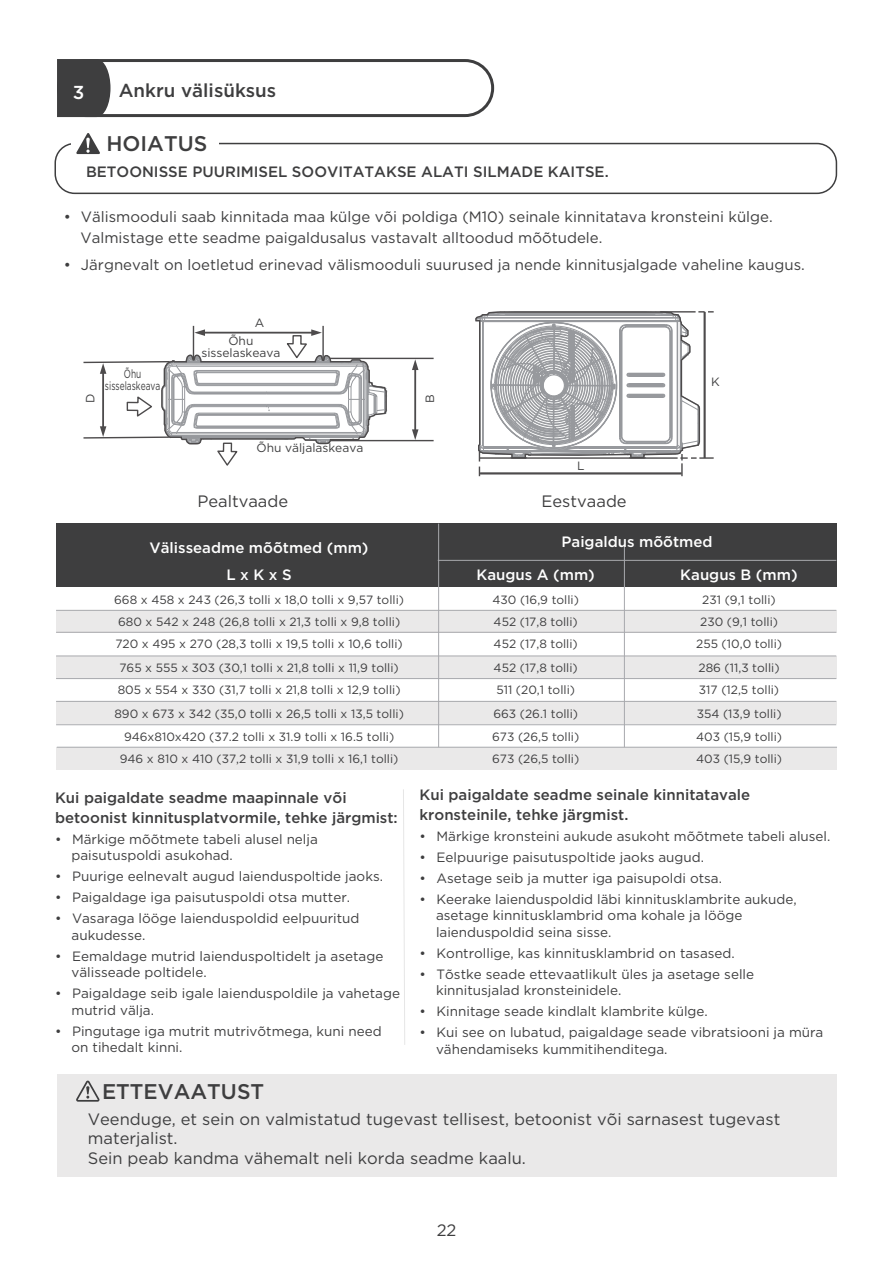
<style>
.page{position:relative;width:893px;height:1263px;background:#fff}
.page>*{position:absolute;margin:0;border:0;box-sizing:border-box;transform-origin:0 0}
.t1{font:500 21.15px "Gotham";color:#3e3e3f}
.t2{font:500 18.75px "Gotham";color:#3e3e3f}
.t3{font:500 18.75px "Gotham";color:#fff}
.t4{font:16.5px/19.8px "Gotham";color:#3e3e3f}
.t5{font:15px/21px "Gotham";color:#3e3e3f}
.t6{font:500 15px/19.5px "Gotham";color:#3e3e3f}
.t7{font:500 15px/32.8px "Gotham";color:#fff}
.t8{font:13.5px/16.5px "Gotham";color:#3e3e3f}
.t9{font:12px/23.1px "Gotham";color:#3e3e3f;text-align:center}
.t10{font:12px/12px "Gotham";color:#3e3e3f;text-align:center;scale:.7 1}
</style>
<div class="page">
<div style="left:57px;top:1074px;width:779px;height:103px;background:#eae9e9"></div>
<svg style="left:403px;top:789px;width:2px;height:256px"></svg>
<svg style="left:57px;top:59px;width:55px;height:59px"></svg>
<div style="left:57px;top:59px;width:437px;height:58px;border:3px solid #3e3e3f;border-radius:28px"></div>
<svg style="left:475px;top:311px;width:239px;height:165px"></svg>
<div style="left:56px;top:524px;width:780px;height:63px;background:#3e3e3f"></div>
<div style="left:56px;top:610px;width:780px;height:23px;background:#eae9e9"></div>
<div style="left:56px;top:656px;width:780px;height:23px;background:#eae9e9"></div>
<div style="left:56px;top:701px;width:780px;height:23px;background:#eae9e9"></div>
<div style="left:57px;top:747px;width:780px;height:23px;background:#eae9e9"></div>
<hr style="left:438px;top:560px;width:186px;height:1px;background:#a8a9ad">
<hr style="left:624px;top:560px;width:212px;height:1px;background:#a8a9ad">
<hr style="left:624px;top:547px;width:1px;height:200px;background:#a8a9ad">
<hr style="left:56px;top:610px;width:780px;height:1px;background:#a8a9ad">
<hr style="left:56px;top:632px;width:780px;height:1px;background:#a8a9ad">
<hr style="left:56px;top:656px;width:780px;height:1px;background:#a8a9ad">
<hr style="left:56px;top:678px;width:780px;height:1px;background:#a8a9ad">
<hr style="left:56px;top:701px;width:780px;height:1px;background:#a8a9ad">
<hr style="left:56px;top:724px;width:780px;height:1px;background:#a8a9ad">
<hr style="left:57px;top:747px;width:780px;height:1px;background:#a8a9ad">
<hr style="left:438px;top:524px;width:1px;height:223px;background:#a8a9ad">
<hr style="left:414px;top:367px;width:2px;height:64px;background:#4d4b4c">
<svg style="left:412px;top:359px;width:6px;height:11px"></svg>
<svg style="left:412px;top:429px;width:6px;height:11px"></svg>
<svg style="left:83px;top:329px;width:304px;height:137px"></svg>
<hr style="left:193px;top:326px;width:1px;height:34px;background:#4d4b4c">
<hr style="left:322px;top:326px;width:2px;height:34px;background:#4d4b4c">
<hr style="left:330px;top:358px;width:104px;height:1px;background:#4d4b4c">
<hr style="left:330px;top:440px;width:104px;height:1px;background:#4d4b4c">
<div style="left:54px;top:143px;width:783px;height:51px;border:2px solid #3e3e3f;border-radius:19px"></div>
<div style="left:71px;top:132px;width:148px;height:21px;background:#fff"></div>
<svg style="left:76px;top:133px;width:24px;height:21px"></svg>
<svg style="left:76px;top:1080px;width:23px;height:22px"></svg>
<h2 class="t3" style="left:73px;top:80px;width:13px">3</h2>
<h2 class="t2" style="left:119px;top:79px;width:159px">Ankru välisüksus</h2>
<h1 class="t1" style="left:106px;top:130px;width:102px">HOIATUS</h1>
<p class="t6" style="left:86px;top:161px;width:524px">BETOONISSE PUURIMISEL SOOVITATAKSE ALATI SILMADE KAITSE.</p>
<p class="t5" style="left:80px;top:205px;width:694px;text-indent:-16px">• Välismooduli saab kinnitada maa külge või poldiga (M10) seinale kinnitatava kronsteini külge.<br>Valmistage ette seadme paigaldusalus vastavalt alltoodud mõõtudele.</p>
<p class="t5" style="left:64px;top:253px;width:742px">• Järgnevalt on loetletud erinevad välismooduli suurused ja nende kinnitusjalgade vaheline kaugus.</p>
<p class="t9" style="left:255px;top:311px;width:11px">A</p>
<p class="t9" style="left:78px;top:403px;width:11px;rotate:-90deg">D</p>
<p class="t10" style="left:105px;top:367px;width:81px">Õhu sisselaskeava</p>
<p class="t9" style="left:201px;top:334px;width:81px;line-height:12px">Õhu sisselaskeava</p>
<p class="t9" style="left:418px;top:403px;width:10px;rotate:-90deg">B</p>
<p class="t9" style="left:711px;top:370px;width:10px">K</p>
<p class="t9" style="left:257px;top:436px;width:108px">Õhu väljalaskeava</p>
<p class="t9" style="left:577px;top:454px;width:9px">L</p>
<p class="t4" style="left:197px;top:491px;width:92px">Pealtvaade</p>
<p class="t4" style="left:541px;top:491px;width:87px">Eestvaade</p>
<p class="t7" style="left:476px;top:525px;width:238px;text-indent:85px">Paigaldus mõõtmed<br>Kaugus A (mm)</p>
<p class="t7" style="left:150px;top:534px;width:220px;line-height:27px;text-align:center">Välisseadme mõõtmed (mm)<br>L x K x S</p>
<p class="t7" style="left:680px;top:558px;width:119px">Kaugus B (mm)</p>
<p class="t9" style="left:114px;top:588px;width:291px">668 x 458 x 243 (26,3 tolli x 18,0 tolli x 9,57 tolli)</p>
<p class="t9" style="left:492px;top:588px;width:88px">430 (16,9 tolli)</p>
<p class="t9" style="left:702px;top:588px;width:75px">231 (9,1 tolli)</p>
<p class="t9" style="left:118px;top:610px;width:284px">680 x 542 x 248 (26,8 tolli x 21,3 tolli x 9,8 tolli)</p>
<p class="t9" style="left:494px;top:610px;width:86px">452 (17,8 tolli)</p>
<p class="t9" style="left:700px;top:610px;width:79px">230 (9,1 tolli)</p>
<p class="t9" style="left:115px;top:632px;width:289px">720 x 495 x 270 (28,3 tolli x 19,5 tolli x 10,6 tolli)</p>
<p class="t9" style="left:494px;top:632px;width:86px">452 (17,8 tolli)</p>
<p class="t9" style="left:696px;top:632px;width:87px">255 (10,0 tolli)</p>
<p class="t9" style="left:119px;top:655px;width:281px">765 x 555 x 303 (30,1 tolli x 21,8 tolli x 11,9 tolli)</p>
<p class="t9" style="left:494px;top:655px;width:86px">452 (17,8 tolli)</p>
<p class="t9" style="left:698px;top:655px;width:83px">286 (11,3 tolli)</p>
<p class="t9" style="left:114px;top:702px;width:291px">890 x 673 x 342 (35,0 tolli x 26,5 tolli x 13,5 tolli)<br>946x810x420 (37.2 tolli x 31.9 tolli x 16.5 tolli)</p>
<p class="t9" style="left:492px;top:702px;width:89px;text-align:left">663 (26.1 tolli)<br>673 (26,5 tolli)</p>
<p class="t9" style="left:696px;top:702px;width:88px;text-align:left">354 (13,9 tolli)<br>403 (15,9 tolli)</p>
<p class="t9" style="left:120px;top:747px;width:280px">946 x 810 x 410 (37,2 tolli x 31,9 tolli x 16,1 tolli)</p>
<p class="t9" style="left:492px;top:747px;width:89px">673 (26,5 tolli)</p>
<p class="t9" style="left:696px;top:747px;width:88px">403 (15,9 tolli)</p>
<p class="t9" style="left:118px;top:678px;width:284px">805 x 554 x 330 (31,7 tolli x 21,8 tolli x 12,9 tolli)</p>
<p class="t9" style="left:496px;top:678px;width:80px">511 (20,1 tolli)</p>
<p class="t9" style="left:699px;top:678px;width:82px">317 (12,5 tolli)</p>
<p class="t6" style="left:55px;top:788px;width:344px">Kui paigaldate seadme maapinnale või betoonist kinnitusplatvormile, tehke järgmist:</p>
<p class="t8" style="left:72px;top:830px;width:248px;text-indent:-16px">• Märkige mõõtmete tabeli alusel nelja paisutuspoldi asukohad.</p>
<p class="t8" style="left:55px;top:868px;width:330px">• Puurige eelnevalt augud laienduspoltide jaoks.</p>
<p class="t8" style="left:55px;top:889px;width:297px">• Paigaldage iga paisutuspoldi otsa mutter.</p>
<p class="t8" style="left:72px;top:910px;width:289px;text-indent:-16px">• Vasaraga lööge laienduspoldid eelpuuritud aukudesse.</p>
<p class="t8" style="left:72px;top:947px;width:313px;text-indent:-16px">• Eemaldage mutrid laienduspoltidelt ja asetage välisseade poltidele.</p>
<p class="t8" style="left:72px;top:985px;width:330px;text-indent:-16px">• Paigaldage seib igale laienduspoldile ja vahetage mutrid välja.</p>
<p class="t8" style="left:72px;top:1022px;width:312px;text-indent:-16px">• Pingutage iga mutrit mutrivõtmega, kuni need on tihedalt kinni.</p>
<h1 class="t1" style="left:102px;top:1077px;width:164px">ETTEVAATUST</h1>
<p class="t6" style="left:420px;top:785px;width:332px">Kui paigaldate seadme seinale kinnitatavale kronsteinile, tehke järgmist.</p>
<p class="t8" style="left:420px;top:827px;width:412px">• Märkige kronsteini aukude asukoht mõõtmete tabeli alusel.</p>
<p class="t8" style="left:420px;top:848px;width:286px">• Eelpuurige paisutuspoltide jaoks augud.</p>
<p class="t8" style="left:420px;top:869px;width:304px">• Asetage seib ja mutter iga paisupoldi otsa.</p>
<p class="t8" style="left:436px;top:890px;width:362px;text-indent:-16px">• Keerake laienduspoldid läbi kinnitusklambrite aukude, asetage kinnitusklambrid oma kohale ja lööge laienduspoldid seina sisse.</p>
<p class="t8" style="left:420px;top:944px;width:317px">• Kontrollige, kas kinnitusklambrid on tasased.</p>
<p class="t8" style="left:436px;top:965px;width:320px;text-indent:-16px">• Tõstke seade ettevaatlikult üles ja asetage selle kinnitusjalad kronsteinidele.</p>
<p class="t8" style="left:420px;top:1003px;width:290px">• Kinnitage seade kindlalt klambrite külge.</p>
<p class="t8" style="left:436px;top:1024px;width:389px;text-indent:-16px">• Kui see on lubatud, paigaldage seade vibratsiooni ja müra vähendamiseks kummitihenditega.</p>
<p class="t4" style="left:88px;top:1108px;width:694px">Veenduge, et sein on valmistatud tugevast tellisest, betoonist või sarnasest tugevast materjalist.<br>Sein peab kandma vähemalt neli korda seadme kaalu.</p>
<p class="t4" style="left:437px;top:1220px;width:21px">22</p>
</div>
